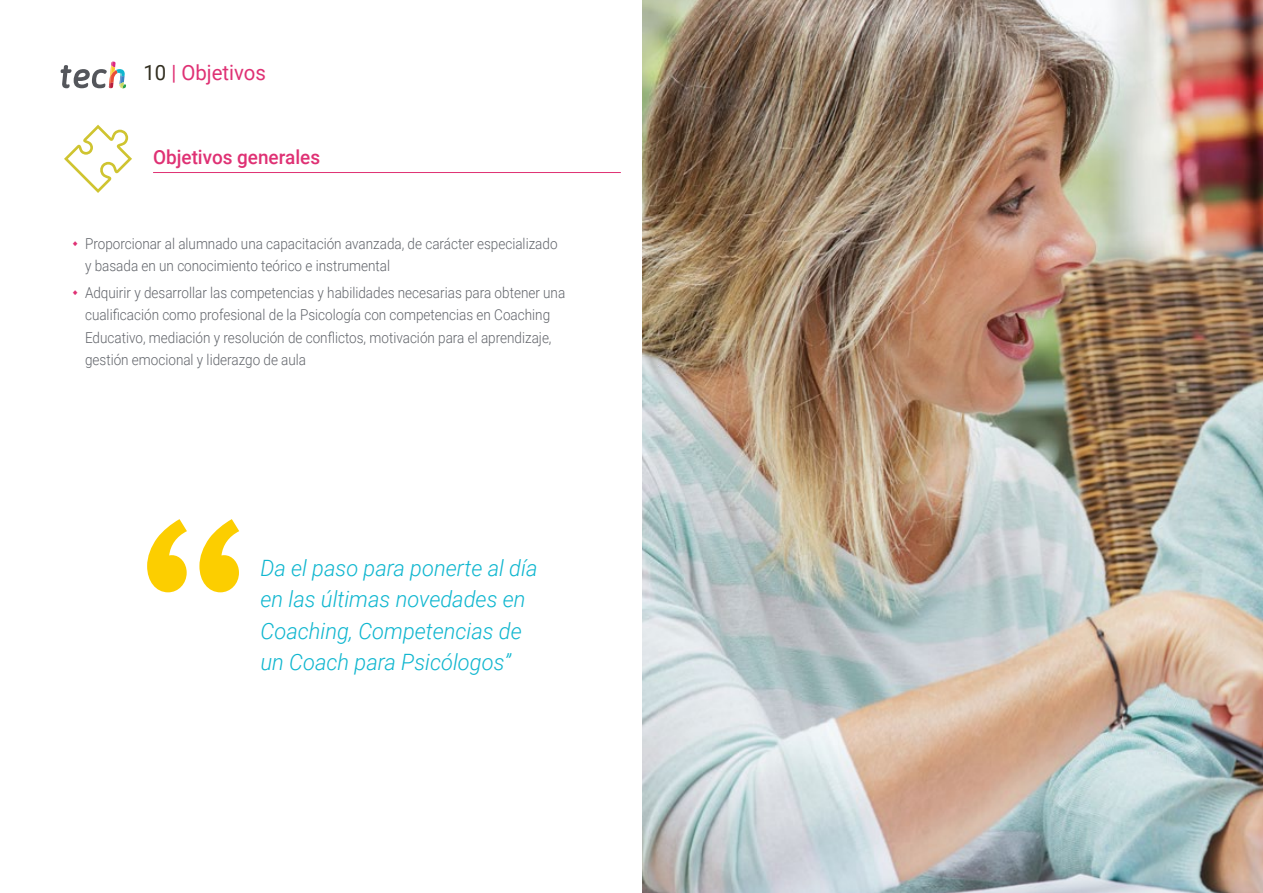
<style>
.page{position:relative;width:1263px;height:893px;background:#fff}
.page>*{position:absolute;margin:0;border:0;box-sizing:border-box;transform-origin:0 0}
.t1{font:italic 300 22.5px/31.5px "Roboto";color:#0fb6cf}
.t2{font:21px "Roboto";color:#df3174}
.t3{font:500 19.5px "Roboto";color:#df3174}
.t4{font:300 15px/22.5px "Roboto";color:#61646a;scale:.9 1}
.s1{color:#312e20}
</style>
<div class="page">
<hr style="left:153px;top:172px;width:468px;height:1px;background:#df3174">
<svg style="left:64px;top:125px;width:68px;height:68px"></svg>
<img style="left:642px;top:0;width:621px;height:893px">
<svg style="left:61px;top:62px;width:65px;height:27px"></svg>
<svg style="left:147px;top:519px;width:92px;height:73px"></svg>
<h2 class="t2" style="left:144px;top:57px;width:124px"><span class="s1">10</span> | Objetivos</h2>
<h3 class="t3" style="left:153px;top:144px;width:169px">Objetivos generales</h3>
<p class="t4" style="left:85px;top:232px;width:526px">Proporcionar al alumnado una capacitación avanzada, de carácter especializado y basada en un conocimiento teórico e instrumental</p>
<p class="t4" style="left:85px;top:281px;width:535px">Adquirir y desarrollar las competencias y habilidades necesarias para obtener una cualificación como profesional de la Psicología con competencias en Coaching Educativo, mediación y resolución de conflictos, motivación para el aprendizaje, gestión emocional y liderazgo de aula</p>
<h1 class="t1" style="left:260px;top:551px;width:278px">Da el paso para ponerte al día en las últimas novedades en<br>Coaching, Competencias de un Coach para Psicólogos”</h1>
</div>
